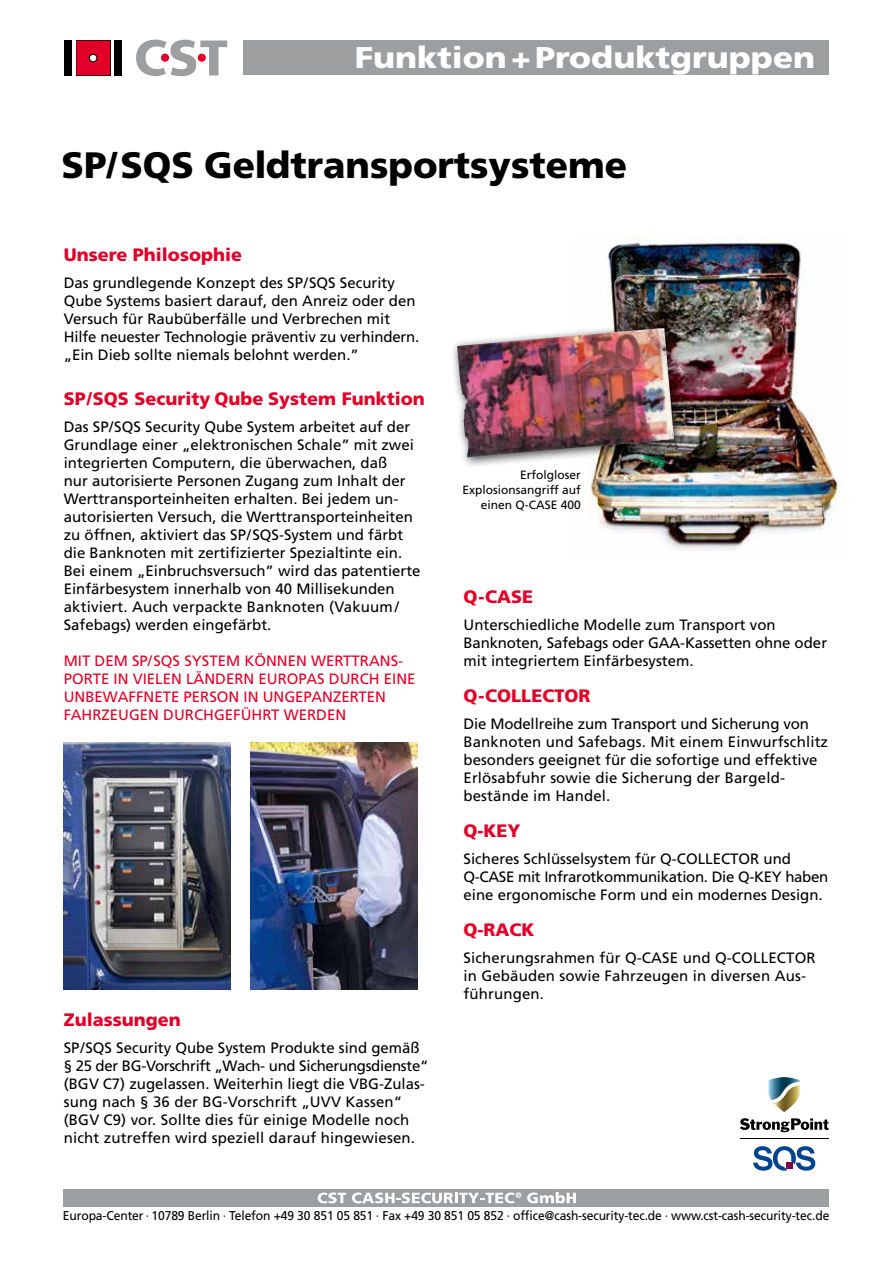
<style>
.page{position:relative;width:893px;height:1263px;background:#fff}
.page>*{position:absolute;margin:0;border:0;box-sizing:border-box;transform-origin:0 0}
.t1{font:900 36.75px "Frutiger";color:#000}
.t2{font:900 30px "Frutiger";color:#fff;scale:1.1 1}
.t3{font:900 18px "Frutiger";color:#e30028}
.t4{font:15px/18px "Frutiger";color:#000}
.t5{font:15px/18px "Frutiger";color:#e30028}
.t6{font:12.75px "Frutiger";letter-spacing:-.01em;color:#000;scale:.95 1}
.t7{font:12px/15px "Frutiger";color:#000;text-align:right}
</style>
<div class="page">
<img style="left:589px;top:237px;width:257px;height:313px">
<div style="left:243px;top:40px;width:586px;height:35px;background:#9d9ea0"></div>
<div style="left:64px;top:40px;width:8px;height:36px;background:#000"></div>
<div style="left:114px;top:40px;width:8px;height:36px;background:#000"></div>
<svg style="left:76px;top:40px;width:34px;height:36px"></svg>
<div style="left:77px;top:41px;width:32px;height:34px;background:#e30028"></div>
<div style="left:77px;top:41px;width:33px;height:34px;border:1px solid #e30028"></div>
<div style="left:89px;top:54px;width:8px;height:8px;border:1px solid #000;border-radius:50%"></div>
<svg style="left:90px;top:55px;width:6px;height:6px"></svg>
<svg style="left:136px;top:40px;width:91px;height:36px"></svg>
<div style="left:198px;top:54px;width:8px;height:8px;background:#e30028;border-radius:50%"></div>
<div style="left:64px;top:1189px;width:765px;height:17px;background:#9d9ea0"></div>
<svg style="left:318px;top:1192px;width:28px;height:11px"></svg>
<svg style="left:352px;top:1192px;width:169px;height:11px"></svg>
<svg style="left:527px;top:1192px;width:49px;height:11px"></svg>
<div style="left:450px;top:321px;width:235px;height:147px;background:#000;opacity:.7"></div>
<img style="left:607px;top:328px;width:55px;height:5px">
<svg style="left:740px;top:1077px;width:88px;height:55px"></svg>
<svg style="left:753px;top:1146px;width:62px;height:24px"></svg>
<div style="left:786px;top:1162px;width:7px;height:7px;background:#7d0051"></div>
<hr style="left:740px;top:1138px;width:89px;height:1px;background:#000">
<img style="left:64px;top:742px;width:167px;height:248px">
<img style="left:250px;top:742px;width:167px;height:248px">
<h2 class="t2" style="left:355px;top:39px;width:420px">Funktion+Produktgruppen</h2>
<h1 class="t1" style="left:62px;top:143px;width:567px">SP/SQS Geldtransportsysteme</h1>
<p class="t3" style="left:64px;top:244px;width:180px">Unsere Philosophie</p>
<p class="t4" style="left:64px;top:274px;width:357px">Das grundlegende Konzept des SP/SQS Security Qube Systems basiert darauf, den Anreiz oder den Versuch für Raubüberfälle und Verbrechen mit Hilfe neuester Technologie präventiv zu verhindern. „Ein Dieb sollte niemals belohnt werden.”</p>
<p class="t3" style="left:64px;top:388px;width:362px">SP/SQS Security Qube System Funktion</p>
<p class="t4" style="left:64px;top:418px;width:358px">Das SP/SQS Security Qube System arbeitet auf der Grundlage einer „elektronischen Schale” mit zwei integrierten Computern, die überwachen, daß<br>nur autorisierte Personen Zugang zum Inhalt der Werttransporteinheiten erhalten. Bei jedem un&shy;autorisierten Versuch, die Werttransporteinheiten zu öffnen, aktiviert das SP/SQS-System und färbt die Banknoten mit zertifizierter Spezialtinte ein.<br>Bei einem „Einbruchsversuch” wird das patentierte Einfärbesystem innerhalb von 40 Millisekunden aktiviert. Auch verpackte Banknoten (Vakuum/ Safebags) werden eingefärbt.</p>
<p class="t5" style="left:64px;top:652px;width:353px">MIT DEM SP/SQS SYSTEM KÖNNEN WERTTRANS-PORTE IN VIELEN LÄNDERN EUROPAS DURCH EINE UNBEWAFFNETE PERSON IN UNGEPANZERTEN FAHRZEUGEN DURCHGEFÜHRT WERDEN</p>
<p class="t3" style="left:64px;top:1009px;width:119px">Zulassungen</p>
<p class="t4" style="left:64px;top:1039px;width:366px">SP/SQS Security Qube System Produkte sind gemäß § 25 der BG-Vorschrift „Wach- und Sicherungsdienste“ (BGV C7) zugelassen. Weiterhin liegt die VBG-Zulas&shy;sung nach § 36 der BG-Vorschrift „UVV Kassen“ (BGV C9) vor. Sollte dies für einige Modelle noch nicht zutreffen wird speziell darauf hingewiesen.</p>
<p class="t7" style="left:462px;top:467px;width:120px">Erfolgloser<br>Explosionsangriff auf einen Q-CASE 400</p>
<p class="t3" style="left:463px;top:586px;width:71px">Q-CASE</p>
<p class="t4" style="left:463px;top:616px;width:365px">Unterschiedliche Modelle zum Transport von<br>Banknoten, Safebags oder GAA-Kassetten ohne oder mit integriertem Einfärbesystem.</p>
<p class="t3" style="left:463px;top:685px;width:128px">Q-COLLECTOR</p>
<p class="t4" style="left:463px;top:715px;width:366px">Die Modellreihe zum Transport und Sicherung von Banknoten und Safebags. Mit einem Einwurfschlitz besonders geeignet für die sofortige und effektive Erlösabfuhr sowie die Sicherung der Bargeld&shy;bestände im Handel.</p>
<p class="t3" style="left:463px;top:820px;width:58px">Q-KEY</p>
<p class="t4" style="left:463px;top:850px;width:366px">Sicheres Schlüsselsystem für Q-COLLECTOR und<br>Q-CASE mit Infrarotkommunikation. Die Q-KEY haben eine ergonomische Form und ein modernes Design.</p>
<p class="t3" style="left:463px;top:919px;width:73px">Q-RACK</p>
<p class="t4" style="left:463px;top:949px;width:354px">Sicherungsrahmen für Q-CASE und Q-COLLECTOR in Gebäuden sowie Fahrzeugen in diversen Aus&shy;führungen.</p>
<p class="t6" style="left:63px;top:1208px;width:808px">Europa-Center · 10789 Berlin · Telefon +49 30 851 05 851 · Fax +49 30 851 05 852 · office@cash-security-tec.de · www.cst-cash-security-tec.de</p>
</div>
